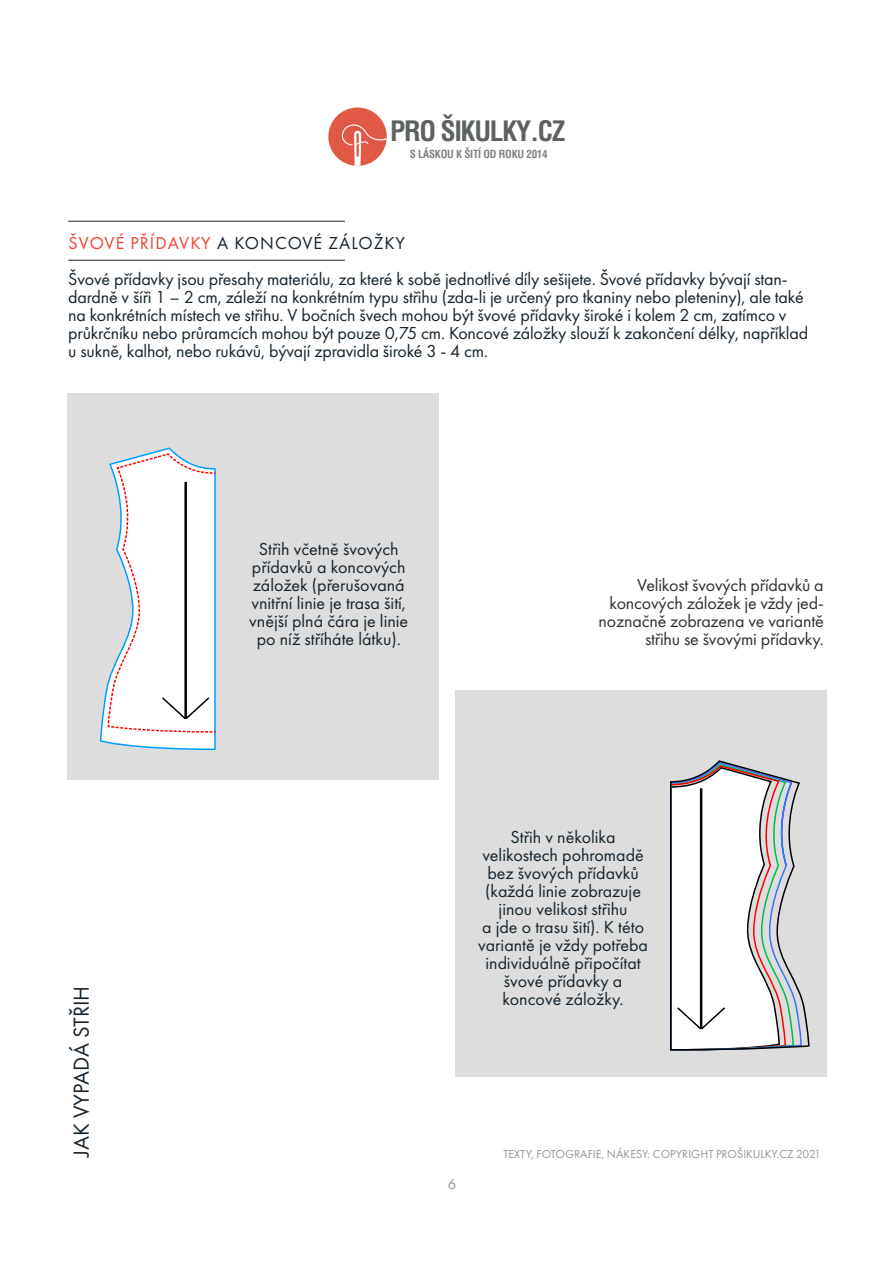
<style>
.page{position:relative;width:893px;height:1263px;background:#fff}
.page>*{position:absolute;margin:0;border:0;box-sizing:border-box;transform-origin:0 0}
.t1{font:700 condensed 27.45px "Helvetica";letter-spacing:-.05em;color:#5d6162}
.Title_-_Align_Left{font:22.5px "Futura PT";color:#16242e}
.Title_-_Align_Left-2{font:18px/18px "Futura PT";letter-spacing:-.01em;color:#16242e}
.Body_Text{font:18px/18px "Futura PT";color:#16242e;text-align:center}
.Title_-_Align_Left-3{font:18px/18px "Futura PT";letter-spacing:-.01em;color:#313131;text-align:right}
.Chapter_Title_-_Alig{font:18px "Futura PT";letter-spacing:.06em;color:#16242e}
.Page_Number_-_Align{font:15px "Futura PT";color:#939598}
.Title_-_Align_Left-4{font:12px "Futura PT";color:#939598}
.t2{font:700 condensed 10.95px "Helvetica";letter-spacing:-.025em;color:#808285}
.s1{color:#ee4232}
</style>
<div class="page">
<div style="left:328px;top:107px;width:59px;height:59px;background:#df5944;border-radius:50%"></div>
<svg style="left:342px;top:124px;width:45px;height:42px"></svg>
<hr style="left:68px;top:221px;width:277px;height:1px;background:#16242e">
<hr style="left:68px;top:260px;width:277px;height:1px;background:#16242e">
<div style="left:455px;top:690px;width:372px;height:387px;background:#ddd"></div>
<div style="left:68px;top:394px;width:371px;height:386px;background:#ddd"></div>
<svg style="left:99px;top:447px;width:117px;height:304px"></svg>
<svg style="left:670px;top:760px;width:140px;height:291px"></svg>
<p class="t1" style="left:390px;top:113px;width:177px">PRO ŠIKULKY.CZ</p>
<p class="t2" style="left:410px;top:147px;width:139px">S LÁSKOU K ŠITÍ OD ROKU 2014</p>
<p class="Chapter_Title_-_Alig" style="left:68px;top:232px;width:338px"><span class="s1">ŠVOVÉ PŘÍDAVKY</span> A KONCOVÉ ZÁLOŽKY</p>
<p class="Title_-_Align_Left-2" style="left:68px;top:270px;width:741px">Švové přídavky jsou přesahy materiálu, za které k sobě jednotlivé díly sešijete. Švové přídavky bývají stan&shy;dardně v šíři 1 – 2 cm, záleží na konkrétním typu střihu (zda-li je určený pro tkaniny nebo pleteniny), ale také na konkrétních místech ve střihu. V bočních švech mohou být švové přídavky široké i kolem 2 cm, zatímco v průkrčníku nebo průramcích mohou být pouze 0,75 cm. Koncové záložky slouží k zakončení délky, například u sukně, kalhot, nebo rukávů, bývají zpravidla široké 3 - 4 cm.</p>
<p class="Title_-_Align_Left" style="left:68px;top:1157px;width:173px;rotate:-90deg">JAK VYPADÁ STŘIH</p>
<p class="Body_Text" style="left:249px;top:540px;width:161px">Střih včetně švových přídavků a koncových záložek (přerušovaná vnitřní linie je trasa šití, vnější plná čára je linie po níž stříháte látku).</p>
<p class="Title_-_Align_Left-3" style="left:599px;top:576px;width:227px">Velikost švových přídavků a koncových záložek je vždy jed&shy;noznačně zobrazena ve variantě střihu se švovými přídavky.</p>
<p class="Body_Text" style="left:478px;top:828px;width:171px">Střih v několika velikostech pohromadě bez švových přídavků (každá linie zobrazuje jinou velikost střihu<br>a jde o trasu šití). K této variantě je vždy potřeba individuálně připočítat švové přídavky a koncové záložky.</p>
<p class="Page_Number_-_Align" style="left:448px;top:1175px;width:10px">6</p>
<p class="Title_-_Align_Left-4" style="left:503px;top:1147px;width:319px">TEXTY, FOTOGRAFIE, NÁKESY: COPYRIGHT PROŠIKULKY.CZ 2021</p>
</div>
